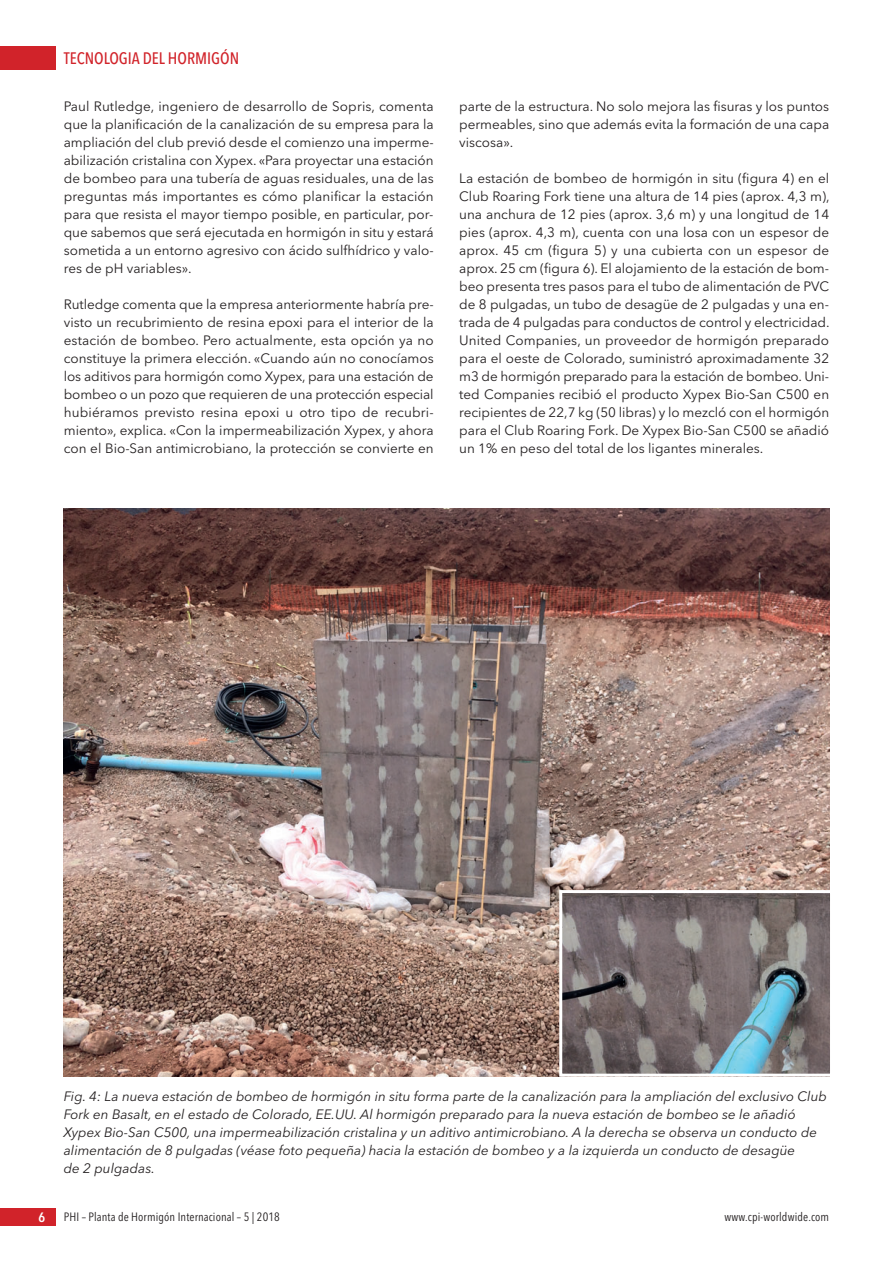
<style>
.page{position:relative;width:893px;height:1263px;background:#fff}
.page>*{position:absolute;margin:0;border:0;box-sizing:border-box;transform-origin:0 0}
.t1{font:500 16.5px "Avenir Next Condensed";color:#d1232a}
.t2{font:13.5px/18px "Avenir Next";color:#231f20;text-align:justify}
.t3{font:italic 13.5px/18px "Avenir Next";color:#231f20}
.t4{font:600 13.5px "Avenir Next Condensed";color:#fff}
.t5{font:12px "Avenir Next Condensed";letter-spacing:.01em;color:#231f20}
</style>
<div class="page">
<div style="left:0;top:47px;width:55px;height:23px;background:#d1232a"></div>
<div style="left:0;top:1208px;width:55px;height:18px;background:#d1232a"></div>
<img style="left:64px;top:509px;width:765px;height:568px">
<img style="left:563px;top:894px;width:266px;height:179px">
<div style="left:559px;top:890px;width:274px;height:187px;border:3px solid #fff"></div>
<p class="t1" style="left:64px;top:48px;width:177px">TECNOLOGIA DEL HORMIGÓN</p>
<p class="t2" style="left:64px;top:98px;width:371px">Paul Rutledge, ingeniero de desarrollo de Sopris, comenta que la planificación de la canalización de su empresa para la ampliación del club previó desde el comienzo una imperme&shy;abilización cristalina con Xypex. «Para proyectar una estación de bombeo para una tubería de aguas residuales, una de las preguntas más importantes es cómo planificar la estación para que resista el mayor tiempo posible, en particular, por&shy;que sabemos que será ejecutada en hormigón in situ y estará sometida a un entorno agresivo con ácido sulfhídrico y valo&shy;res de pH variables».</p>
<p class="t2" style="left:64px;top:296px;width:371px">Rutledge comenta que la empresa anteriormente habría pre&shy;visto un recubrimiento de resina epoxi para el interior de la estación de bombeo. Pero actualmente, esta opción ya no constituye la primera elección. «Cuando aún no conocíamos los aditivos para hormigón como Xypex, para una estación de bombeo o un pozo que requieren de una protección especial hubiéramos previsto resina epoxi u otro tipo de recubri&shy;miento», explica. «Con la impermeabilización Xypex, y ahora con el Bio-San antimicrobiano, la protección se convierte en</p>
<p class="t2" style="left:459px;top:98px;width:371px">parte de la estructura. No solo mejora las fisuras y los puntos permeables, sino que además evita la formación de una capa viscosa».</p>
<p class="t2" style="left:459px;top:170px;width:372px">La estación de bombeo de hormigón in situ (figura 4) en el Club Roaring Fork tiene una altura de 14 pies (aprox. 4,3 m), una anchura de 12 pies (aprox. 3,6 m) y una longitud de 14 pies (aprox. 4,3 m), cuenta con una losa con un espesor de aprox. 45 cm (figura 5) y una cubierta con un espesor de aprox. 25 cm (figura 6). El alojamiento de la estación de bom&shy;beo presenta tres pasos para el tubo de alimentación de PVC de 8 pulgadas, un tubo de desagüe de 2 pulgadas y una en&shy;trada de 4 pulgadas para conductos de control y electricidad.</p>
<p class="t2" style="left:459px;top:332px;width:371px">United Companies, un proveedor de hormigón preparado para el oeste de Colorado, suministró aproximadamente 32 m3 de hormigón preparado para la estación de bombeo. Uni&shy;ted Companies recibió el producto Xypex Bio-San C500 en recipientes de 22,7 kg (50 libras) y lo mezcló con el hormigón para el Club Roaring Fork. De Xypex Bio-San C500 se añadió un 1% en peso del total de los ligantes minerales.</p>
<p class="t3" style="left:64px;top:1088px;width:765px">Fig. 4: La nueva estación de bombeo de hormigón in situ forma parte de la canalización para la ampliación del exclusivo Club Fork en Basalt, en el estado de Colorado, EE.UU. Al hormigón preparado para la nueva estación de bombeo se le añadió Xypex Bio-San C500, una impermeabilización cristalina y un aditivo antimicrobiano. A la derecha se observa un conducto de alimentación de 8 pulgadas (véase foto pequeña) hacia la estación de bombeo y a la izquierda un conducto de desagüe</p>
<p class="t3" style="left:64px;top:1160px;width:93px">de 2 pulgadas.</p>
<p class="t4" style="left:39px;top:1209px;width:8px">6</p>
<p class="t5" style="left:64px;top:1211px;width:218px">PHI – Planta de Hormigón Internacional – 5 | 2018</p>
<p class="t5" style="left:725px;top:1211px;width:106px">www.cpi-worldwide.com</p>
</div>
